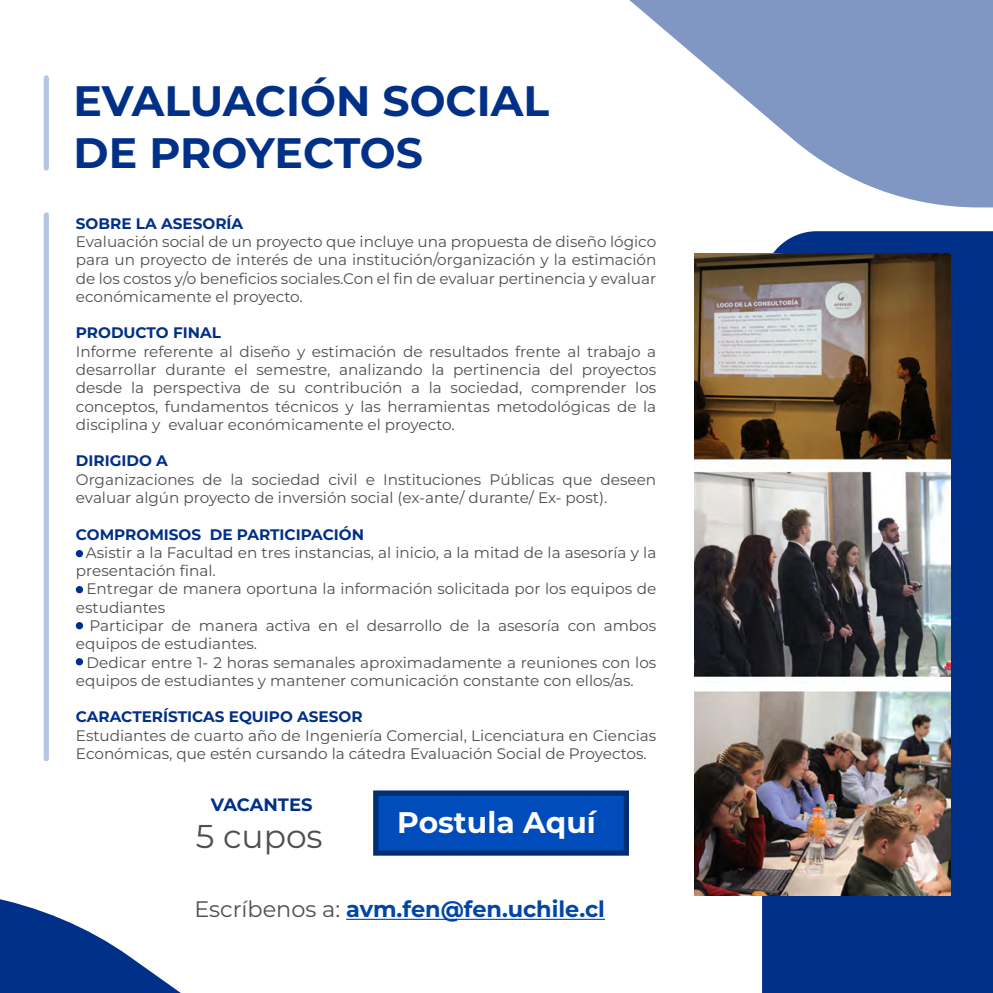
<style>
.page{position:relative;width:993px;height:993px;background:#fff}
.page>*{position:absolute;margin:0;border:0;box-sizing:border-box;transform-origin:0 0}
.t1{font:700 42.52px/51.1px "Montserrat";color:#003087}
.t2{font:32.9px "Montserrat";color:#4f4f4f}
.t3{font:700 29.75px "Montserrat";color:#fff}
.t4{font:700 22.4px "Montserrat";color:#0045a8}
.t5{font:700 17.85px "Montserrat";color:#003087}
.t6{font:15.22px/18.2px "Montserrat";color:#4f4f4f}
.t7{font:700 15.22px "Montserrat";color:#003087}
.s1{font-weight:400;color:#4f4f4f}
</style>
<div class="page">
<svg style="left:629px;top:0;width:272px;height:197px;fill:#8097c3"></svg>
<svg style="left:0;top:895px;width:901px;height:97px"></svg>
<svg style="left:901px;top:0;width:91px;height:992px;background:#33599e"></svg>
<img style="left:694px;top:253px;width:256px;height:642px">
<svg style="left:75px;top:549px;width:8px;height:8px"></svg>
<svg style="left:75px;top:585px;width:8px;height:8px"></svg>
<svg style="left:75px;top:621px;width:8px;height:8px"></svg>
<svg style="left:75px;top:657px;width:8px;height:8px"></svg>
<div style="left:373px;top:790px;width:255px;height:65px;background:#004cba;border:5px solid #002e72"></div>
<hr style="left:346px;top:918px;width:259px;height:1px;background:#0045a8">
<div style="left:44px;top:215px;width:5px;height:543px;background:#b3c7e5"></div>
<div style="left:44px;top:78px;width:5px;height:90px;background:#b3c7e5"></div>
<h1 class="t1" style="left:74px;top:75px;width:477px">EVALUACIÓN SOCIAL<br>DE PROYECTOS</h1>
<p class="t7" style="left:76px;top:213px;width:169px">SOBRE LA ASESORÍA</p>
<p class="t6" style="left:76px;top:232px;width:581px;text-align:justify">Evaluación social de un proyecto que incluye una propuesta de diseño lógico para un proyecto de interés de una institución/organización y la estimación de los costos y/o beneficios sociales.Con el fin de evaluar pertinencia y evaluar económicamente el proyecto.</p>
<p class="t7" style="left:76px;top:323px;width:146px">PRODUCTO FINAL</p>
<p class="t6" style="left:76px;top:342px;width:581px;text-align:justify">Informe referente al diseño y estimación de resultados frente al trabajo a desarrollar durante el semestre, analizando la pertinencia del proyectos desde la perspectiva de su contribución a la sociedad, comprender los conceptos, fundamentos técnicos y las herramientas metodológicas de la disciplina y evaluar económicamente el proyecto.</p>
<p class="t7" style="left:76px;top:450px;width:93px">DIRIGIDO A</p>
<p class="t6" style="left:76px;top:469px;width:581px">Organizaciones de la sociedad civil e Instituciones Públicas que deseen evaluar algún proyecto de inversión social (ex-ante/ durante/ Ex- post).</p>
<p class="t7" style="left:76px;top:524px;width:289px">COMPROMISOS DE PARTICIPACIÓN</p>
<p class="t6" style="left:76px;top:542px;width:581px">- Asistir a la Facultad en tres instancias, al inicio, a la mitad de la asesoría y la presentación final.</p>
<p class="t6" style="left:76px;top:579px;width:581px">- Entregar de manera oportuna la información solicitada por los equipos de estudiantes</p>
<p class="t6" style="left:76px;top:616px;width:581px">- Participar de manera activa en el desarrollo de la asesoría con ambos equipos de estudiantes.</p>
<p class="t6" style="left:76px;top:652px;width:581px">- Dedicar entre 1- 2 horas semanales aproximadamente a reuniones con los equipos de estudiantes y mantener comunicación constante con ellos/as.</p>
<p class="t7" style="left:76px;top:706px;width:288px">CARACTERÍSTICAS EQUIPO ASESOR</p>
<p class="t6" style="left:76px;top:725px;width:581px">Estudiantes de cuarto año de Ingeniería Comercial, Licenciatura en Ciencias<br>Económicas, que estén cursando la cátedra Evaluación Social de Proyectos.</p>
<p class="t5" style="left:211px;top:792px;width:103px">VACANTES</p>
<h2 class="t2" style="left:196px;top:813px;width:128px">5 cupos</h2>
<h3 class="t3" style="left:397px;top:802px;width:200px">Postula Aquí</h3>
<h3 class="t4" style="left:194px;top:893px;width:412px"><span class="s1">Escríbenos a:</span> avm.fen@fen.uchile.cl</h3>
</div>
